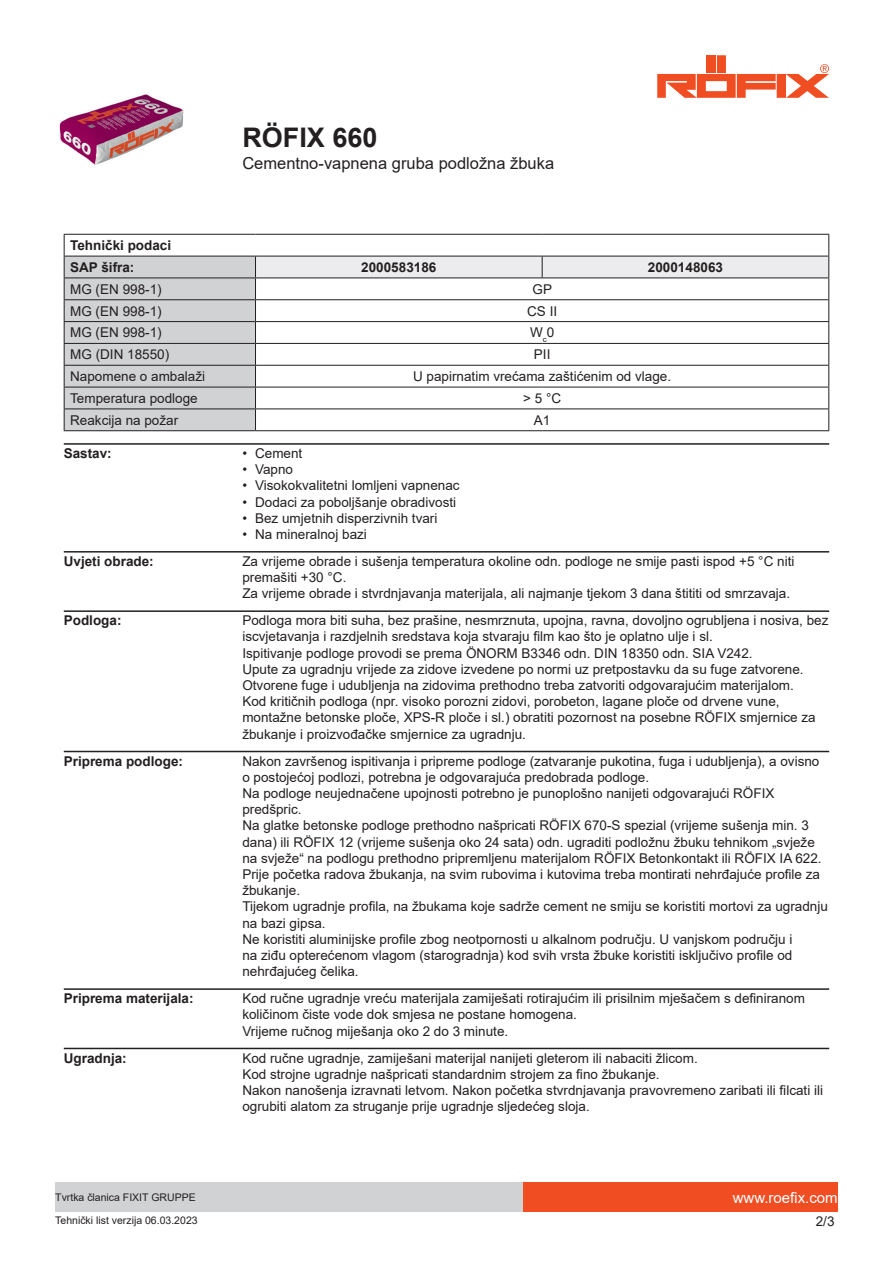
<style>
.page{position:relative;width:893px;height:1263px;background:#fff}
.page>*{position:absolute;margin:0;border:0;box-sizing:border-box;transform-origin:0 0}
.t1{font:700 27px "Arial";color:#231f20}
.t2{font:16.5px "Arial";color:#231f20}
.t3{font:15px "Arial";color:#fff}
.t4{font:13.5px/16.2px "Arial";color:#231f20}
.t5{font:700 13.5px/21.9px "Arial";color:#231f20}
.t6{font:10.5px "Arial";color:#231f20}
</style>
<div class="page">
<img style="left:59px;top:95px;width:125px;height:70px">
<div style="left:717px;top:55px;width:9px;height:18px;background:#f04d22"></div>
<div style="left:707px;top:55px;width:9px;height:18px;background:#f04d22"></div>
<svg style="left:657px;top:64px;width:172px;height:34px"></svg>
<div style="left:523px;top:1182px;width:315px;height:30px;background:#f04d22"></div>
<div style="left:55px;top:1182px;width:468px;height:30px;background:#d1d2d4"></div>
<hr style="left:64px;top:234px;width:191px;height:1px;background:#231f20">
<hr style="left:255px;top:234px;width:287px;height:1px;background:#231f20">
<hr style="left:542px;top:234px;width:287px;height:1px;background:#231f20">
<svg style="left:64px;top:235px;width:765px;height:195px"></svg>
<hr style="left:64px;top:430px;width:191px;height:1px;background:#231f20">
<hr style="left:255px;top:430px;width:287px;height:1px;background:#231f20">
<hr style="left:542px;top:430px;width:287px;height:1px;background:#231f20">
<hr style="left:64px;top:443px;width:765px;height:2px;background:#231f20">
<hr style="left:64px;top:551px;width:765px;height:1px;background:#231f20">
<hr style="left:64px;top:610px;width:765px;height:2px;background:#231f20">
<hr style="left:64px;top:751px;width:765px;height:1px;background:#231f20">
<hr style="left:64px;top:988px;width:765px;height:2px;background:#231f20">
<hr style="left:64px;top:1048px;width:765px;height:1px;background:#231f20">
<p class="t5" style="left:70px;top:235px;width:103px">Tehnički podaci<br>SAP šifra:</p>
<h1 class="t1" style="left:242px;top:119px;width:137px">RÖFIX 660</h1>
<p class="t2" style="left:242px;top:152px;width:313px">Cementno-vapnena gruba podložna žbuka</p>
<p class="t5" style="left:361px;top:256px;width:77px">2000583186</p>
<p class="t5" style="left:648px;top:256px;width:77px">2000148063</p>
<p class="t4" style="left:70px;top:281px;width:93px">MG (EN 998-1)</p>
<p class="t4" style="left:532px;top:281px;width:21px">GP</p>
<p class="t4" style="left:70px;top:303px;width:93px">MG (EN 998-1)</p>
<p class="t4" style="left:527px;top:303px;width:32px">CS II</p>
<p class="t4" style="left:70px;top:324px;width:93px">MG (EN 998-1)</p>
<p class="t4" style="left:530px;top:324px;width:26px">W<sub>c</sub>0</p>
<p class="t4" style="left:70px;top:346px;width:101px">MG (DIN 18550)</p>
<p class="t4" style="left:534px;top:346px;width:18px">PII</p>
<p class="t4" style="left:70px;top:368px;width:137px">Napomene o ambalaži</p>
<p class="t4" style="left:413px;top:368px;width:260px">U papirnatim vrećama zaštićenim od vlage.</p>
<p class="t4" style="left:70px;top:390px;width:129px">Temperatura podloge</p>
<p class="t4" style="left:523px;top:390px;width:40px">&gt; 5 °C</p>
<p class="t4" style="left:70px;top:412px;width:110px">Reakcija na požar</p>
<p class="t4" style="left:534px;top:412px;width:18px">A1</p>
<p class="t5" style="left:64px;top:442px;width:50px">Sastav:</p>
<p class="t4" style="left:242px;top:445px;width:62px">• Cement</p>
<p class="t4" style="left:242px;top:461px;width:52px">• Vapno</p>
<p class="t4" style="left:242px;top:477px;width:219px">• Visokokvalitetni lomljeni vapnenac</p>
<p class="t4" style="left:242px;top:494px;width:215px">• Dodaci za poboljšanje obradivosti</p>
<p class="t4" style="left:242px;top:510px;width:197px">• Bez umjetnih disperzivnih tvari</p>
<p class="t4" style="left:242px;top:526px;width:126px">• Na mineralnoj bazi</p>
<p class="t5" style="left:64px;top:550px;width:92px">Uvjeti obrade:</p>
<p class="t4" style="left:242px;top:553px;width:554px">Za vrijeme obrade i sušenja temperatura okoline odn. podloge ne smije pasti ispod +5 °C niti premašiti +30 °C.<br>Za vrijeme obrade i stvrdnjavanja materijala, ali najmanje tjekom 3 dana štititi od smrzavaja.</p>
<p class="t5" style="left:64px;top:610px;width:59px">Podloga:</p>
<p class="t4" style="left:242px;top:612px;width:588px">Podloga mora biti suha, bez prašine, nesmrznuta, upojna, ravna, dovoljno ogrubljena i nosiva, bez iscvjetavanja i razdjelnih sredstava koja stvaraju film kao što je oplatno ulje i sl.<br>Ispitivanje podloge provodi se prema ÖNORM B3346 odn. DIN 18350 odn. SIA V242.<br>Upute za ugradnju vrijede za zidove izvedene po normi uz pretpostavku da su fuge zatvorene.<br>Otvorene fuge i udubljenja na zidovima prethodno treba zatvoriti odgovarajućim materijalom.<br>Kod kritičnih podloga (npr. visoko porozni zidovi, porobeton, lagane ploče od drvene vune, montažne betonske ploče, XPS-R ploče i sl.) obratiti pozornost na posebne RÖFIX smjernice za žbukanje i proizvođačke smjernice za ugradnju.</p>
<p class="t5" style="left:64px;top:750px;width:121px">Priprema podloge:</p>
<p class="t4" style="left:242px;top:753px;width:587px">Nakon završenog ispitivanja i pripreme podloge (zatvaranje pukotina, fuga i udubljenja), a ovisno o postojećoj podlozi, potrebna je odgovarajuća predobrada podloge.<br>Na podloge neujednačene upojnosti potrebno je punoplošno nanijeti odgovarajući RÖFIX predšpric.<br>Na glatke betonske podloge prethodno našpricati RÖFIX 670-S spezial (vrijeme sušenja min. 3 dana) ili RÖFIX 12 (vrijeme sušenja oko 24 sata) odn. ugraditi podložnu žbuku tehnikom „svježe na svježe“ na podlogu prethodno pripremljenu materijalom RÖFIX Betonkontakt ili RÖFIX IA 622.<br>Prije početka radova žbukanja, na svim rubovima i kutovima treba montirati nehrđajuće profile za žbukanje.<br>Tijekom ugradnje profila, na žbukama koje sadrže cement ne smiju se koristiti mortovi za ugradnju na bazi gipsa.<br>Ne koristiti aluminijske profile zbog neotpornosti u alkalnom području. U vanjskom području i<br>na ziđu opterećenom vlagom (starogradnja) kod svih vrsta žbuke koristiti isključivo profile od nehrđajućeg čelika.</p>
<p class="t5" style="left:64px;top:988px;width:131px">Priprema materijala:</p>
<p class="t4" style="left:242px;top:990px;width:564px">Kod ručne ugradnje vreću materijala zamiješati rotirajućim ili prisilnim mješačem s definiranom količinom čiste vode dok smjesa ne postane homogena.<br>Vrijeme ručnog miješanja oko 2 do 3 minute.</p>
<p class="t5" style="left:64px;top:1047px;width:65px">Ugradnja:</p>
<p class="t4" style="left:242px;top:1049px;width:582px">Kod ručne ugradnje, zamiješani materijal nanijeti gleterom ili nabaciti žlicom.<br>Kod strojne ugradnje našpricati standardnim strojem za fino žbukanje.<br>Nakon nanošenja izravnati letvom. Nakon početka stvrdnjavanja pravovremeno zaribati ili filcati ili ogrubiti alatom za struganje prije ugradnje sljedećeg sloja.</p>
<p class="t6" style="left:55px;top:1190px;width:142px">Tvrtka članica FIXIT GRUPPE</p>
<p class="t3" style="left:733px;top:1187px;width:107px">www.roefix.com</p>
<p class="t6" style="left:55px;top:1213px;width:144px">Tehnički list verzija 06.03.2023</p>
<p class="t4" style="left:816px;top:1213px;width:20px">2/3</p>
</div>
